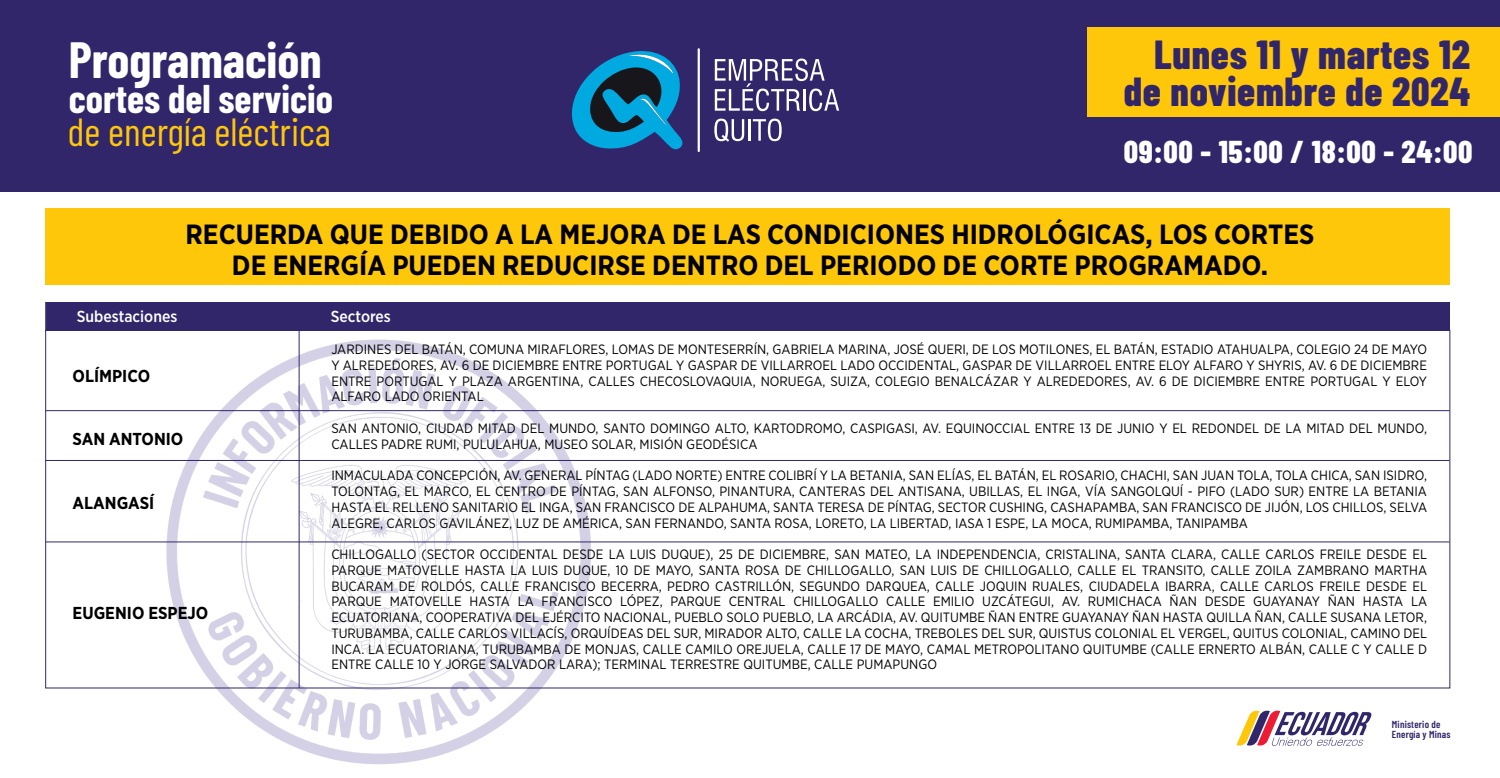
<style>
.page{position:relative;width:1500px;height:778px;background:#fff}
.page>*{position:absolute;margin:0;border:0;box-sizing:border-box;transform-origin:0 0}
.t1{font:700 49.65px "Barlow Condensed";color:#fff}
.t2{font:800 40.5px/36.8px "Barlow Condensed";letter-spacing:.02em;color:#32266b;text-align:right}
.t3{font:39.15px "Barlow Condensed";color:#ffc709}
.t4{font:700 39.15px "Barlow Condensed";color:#fff}
.t5{font:800 31.5px "Barlow Condensed";letter-spacing:.02em;color:#fff}
.t6{font:700 27.75px/31.5px "Gotham Narrow";color:#000;text-align:center}
.t7{font:700 17.25px "Gotham Narrow";color:#000}
.t8{font:500 15.98px "Gotham Narrow";color:#fff}
.t9{font:13.5px/15.8px "Gotham Narrow";color:#000;text-align:justify}
.t10{font:600 10.2px/10.2px "Barlow Condensed";letter-spacing:.02em;color:#32266b}
</style>
<div class="page">
<img style="left:153px;top:332px;width:437px;height:433px">
<svg style="left:1236px;top:710px;width:136px;height:35px"></svg>
<div style="left:0;top:0;width:1500px;height:192px;background:#32266b"></div>
<svg style="left:571px;top:51px;width:112px;height:99px"></svg>
<hr style="left:698px;top:48px;width:2px;height:104px;background:#fff">
<svg style="left:715px;top:58px;width:124px;height:53px"></svg>
<svg style="left:714px;top:118px;width:30px;height:24px"></svg>
<hr style="left:748px;top:119px;width:3px;height:22px;background:#fff">
<svg style="left:753px;top:118px;width:29px;height:23px"></svg>
<div style="left:45px;top:302px;width:1405px;height:28px;background:#32266b"></div>
<hr style="left:299px;top:302px;width:1px;height:385px;background:#32266b">
<hr style="left:46px;top:410px;width:1404px;height:1px;background:#32266b">
<hr style="left:46px;top:460px;width:1404px;height:1px;background:#32266b">
<hr style="left:46px;top:541px;width:1404px;height:1px;background:#32266b">
<div style="left:46px;top:208px;width:1404px;height:77px;background:#ffc709"></div>
<div style="left:1087px;top:27px;width:413px;height:90px;background:#ffc709"></div>
<h1 class="t1" style="left:69px;top:25px;width:254px">Programación</h1>
<h3 class="t4" style="left:69px;top:71px;width:266px">cortes del servicio</h3>
<h3 class="t3" style="left:68px;top:103px;width:265px">de energía eléctrica</h3>
<h2 class="t2" style="left:1124px;top:34px;width:348px">Lunes 11 y martes 12 de noviembre de 2024</h2>
<h3 class="t5" style="left:1124px;top:129px;width:350px">09:00 - 15:00 / 18:00 - 24:00</h3>
<h3 class="t6" style="left:186px;top:218px;width:1130px">RECUERDA QUE DEBIDO A LA MEJORA DE LAS CONDICIONES HIDROLÓGICAS, LOS CORTES<br>DE ENERGÍA PUEDEN REDUCIRSE DENTRO DEL PERIODO DE CORTE PROGRAMADO.</h3>
<p class="t8" style="left:77px;top:306px;width:102px">Subestaciones</p>
<p class="t8" style="left:331px;top:306px;width:62px">Sectores</p>
<p class="t7" style="left:73px;top:365px;width:79px">OLÍMPICO</p>
<p class="t7" style="left:73px;top:428px;width:112px">SAN ANTONIO</p>
<p class="t7" style="left:73px;top:491px;width:83px">ALANGASÍ</p>
<p class="t7" style="left:73px;top:601px;width:137px">EUGENIO ESPEJO</p>
<p class="t9" style="left:331px;top:341px;width:1097px">JARDINES DEL BATÁN, COMUNA MIRAFLORES, LOMAS DE MONTESERRÍN, GABRIELA MARINA, JOSÉ QUERI, DE LOS MOTILONES, EL BATÁN, ESTADIO ATAHUALPA, COLEGIO 24 DE MAYO Y ALREDEDORES, AV. 6 DE DICIEMBRE ENTRE PORTUGAL Y GASPAR DE VILLARROEL LADO OCCIDENTAL, GASPAR DE VILLARROEL ENTRE ELOY ALFARO Y SHYRIS, AV. 6 DE DICIEMBRE ENTRE PORTUGAL Y PLAZA ARGENTINA, CALLES CHECOSLOVAQUIA, NORUEGA, SUIZA, COLEGIO BENALCÁZAR Y ALREDEDORES, AV. 6 DE DICIEMBRE ENTRE PORTUGAL Y ELOY ALFARO LADO ORIENTAL</p>
<p class="t9" style="left:331px;top:420px;width:1097px">SAN ANTONIO, CIUDAD MITAD DEL MUNDO, SANTO DOMINGO ALTO, KARTODROMO, CASPIGASI, AV. EQUINOCCIAL ENTRE 13 DE JUNIO Y EL REDONDEL DE LA MITAD DEL MUNDO,<br>CALLES PADRE RUMI, PULULAHUA, MUSEO SOLAR, MISIÓN GEODÉSICA</p>
<p class="t9" style="left:331px;top:467px;width:1097px">INMACULADA CONCEPCIÓN, AV. GENERAL PÍNTAG (LADO NORTE) ENTRE COLIBRÍ Y LA BETANIA, SAN ELÍAS, EL BATÁN, EL ROSARIO, CHACHI, SAN JUAN TOLA, TOLA CHICA, SAN ISIDRO, TOLONTAG, EL MARCO, EL CENTRO DE PÍNTAG, SAN ALFONSO, PINANTURA, CANTERAS DEL ANTISANA, UBILLAS, EL INGA, VÍA SANGOLQUÍ - PIFO (LADO SUR) ENTRE LA BETANIA HASTA EL RELLENO SANITARIO EL INGA, SAN FRANCISCO DE ALPAHUMA, SANTA TERESA DE PÍNTAG, SECTOR CUSHING, CASHAPAMBA, SAN FRANCISCO DE JIJÓN, LOS CHILLOS, SELVA ALEGRE, CARLOS GAVILÁNEZ, LUZ DE AMÉRICA, SAN FERNANDO, SANTA ROSA, LORETO, LA LIBERTAD, IASA 1 ESPE, LA MOCA, RUMIPAMBA, TANIPAMBA</p>
<p class="t9" style="left:331px;top:546px;width:1097px">CHILLOGALLO (SECTOR OCCIDENTAL DESDE LA LUIS DUQUE), 25 DE DICIEMBRE, SAN MATEO, LA INDEPENDENCIA, CRISTALINA, SANTA CLARA, CALLE CARLOS FREILE DESDE EL PARQUE MATOVELLE HASTA LA LUIS DUQUE, 10 DE MAYO, SANTA ROSA DE CHILLOGALLO, SAN LUIS DE CHILLOGALLO, CALLE EL TRANSITO, CALLE ZOILA ZAMBRANO MARTHA BUCARAM DE ROLDÓS, CALLE FRANCISCO BECERRA, PEDRO CASTRILLÓN, SEGUNDO DARQUEA, CALLE JOQUIN RUALES, CIUDADELA IBARRA, CALLE CARLOS FREILE DESDE EL PARQUE MATOVELLE HASTA LA FRANCISCO LÓPEZ, PARQUE CENTRAL CHILLOGALLO CALLE EMILIO UZCÁTEGUI, AV. RUMICHACA ÑAN DESDE GUAYANAY ÑAN HASTA LA ECUATORIANA, COOPERATIVA DEL EJÉRCITO NACIONAL, PUEBLO SOLO PUEBLO, LA ARCÁDIA, AV. QUITUMBE ÑAN ENTRE GUAYANAY ÑAN HASTA QUILLA ÑAN, CALLE SUSANA LETOR, TURUBAMBA, CALLE CARLOS VILLACÍS, ORQUÍDEAS DEL SUR, MIRADOR ALTO, CALLE LA COCHA, TREBOLES DEL SUR, QUISTUS COLONIAL EL VERGEL, QUITUS COLONIAL, CAMINO DEL INCA. LA ECUATORIANA, TURUBAMBA DE MONJAS, CALLE CAMILO OREJUELA, CALLE 17 DE MAYO, CAMAL METROPOLITANO QUITUMBE (CALLE ERNERTO ALBÁN, CALLE C Y CALLE D ENTRE CALLE 10 Y JORGE SALVADOR LARA); TERMINAL TERRESTRE QUITUMBE, CALLE PUMAPUNGO</p>
<p class="t10" style="left:1392px;top:717px;width:60px">Ministerio de<br>Energía y Minas</p>
</div>
